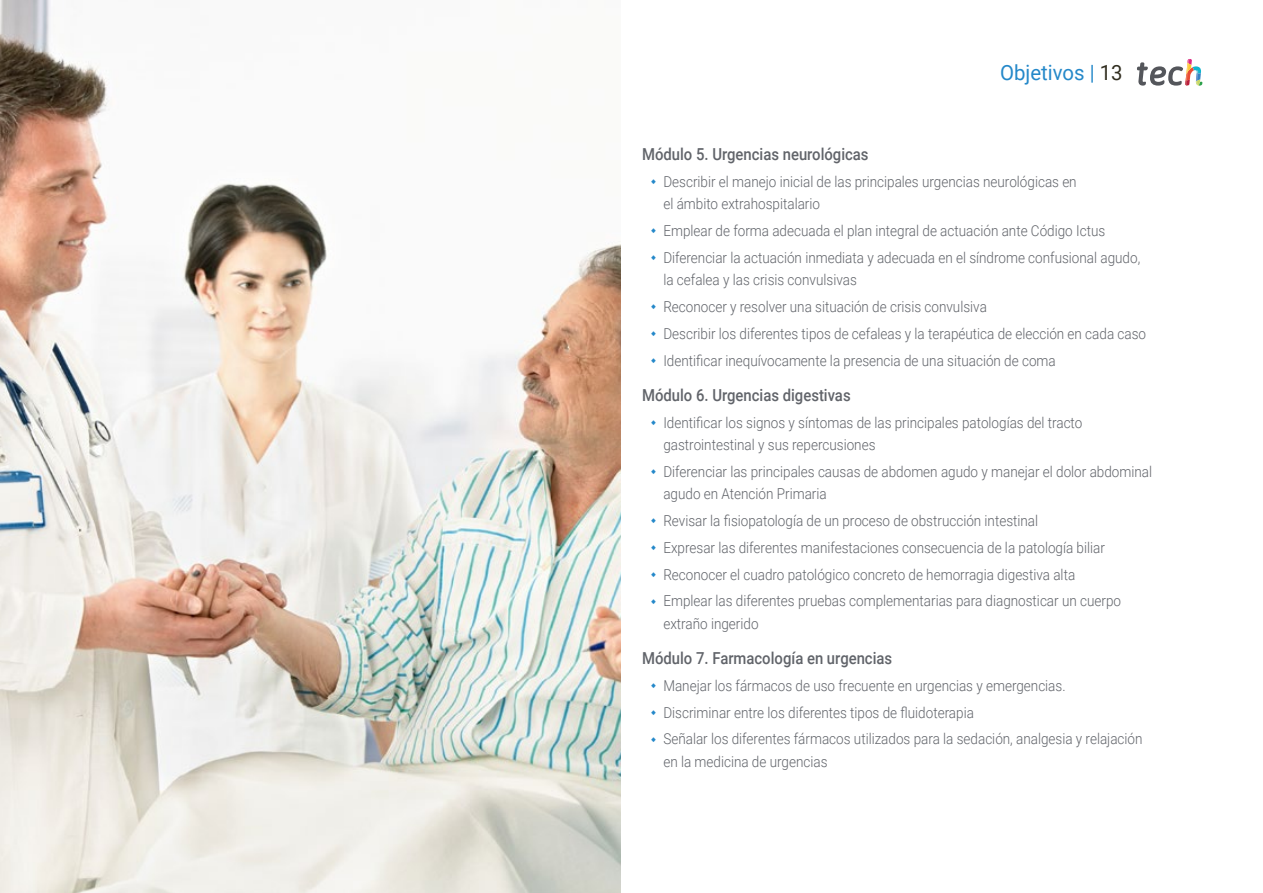
<style>
.page{position:relative;width:1263px;height:893px;background:#fff}
.page>*{position:absolute;margin:0;border:0;box-sizing:border-box;transform-origin:0 0}
.t1{font:21px "Roboto";color:#2488c9}
.t2{font:500 16.5px "Roboto";color:#61646a;scale:.9 1}
.t3{font:300 15px/26.7px "Roboto";color:#61646a;scale:.9 1}
.s1{color:#312e20}
</style>
<div class="page">
<svg style="left:1137px;top:59px;width:65px;height:27px"></svg>
<img style="left:0;top:0;width:621px;height:893px">
<h1 class="t1" style="left:1000px;top:57px;width:124px">Objetivos | <span class="s1">13</span></h1>
<p class="t2" style="left:642px;top:143px;width:253px">Módulo 5. Urgencias neurológicas</p>
<p class="t3" style="left:663px;top:170px;width:461px;line-height:22.5px">Describir el manejo inicial de las principales urgencias neurológicas en el ámbito extrahospitalario</p>
<p class="t3" style="left:663px;top:217px;width:531px">Emplear de forma adecuada el plan integral de actuación ante Código Ictus<br>Diferenciar la actuación inmediata y adecuada en el síndrome confusional agudo,</p>
<p class="t3" style="left:663px;top:266px;width:538px">la cefalea y las crisis convulsivas<br>Reconocer y resolver una situación de crisis convulsiva<br>Describir los diferentes tipos de cefaleas y la terapéutica de elección en cada caso Identificar inequívocamente la presencia de una situación de coma</p>
<p class="t2" style="left:642px;top:383px;width:233px">Módulo 6. Urgencias digestivas</p>
<p class="t3" style="left:663px;top:410px;width:467px;line-height:22.5px">Identificar los signos y síntomas de las principales patologías del tracto gastrointestinal y sus repercusiones</p>
<p class="t3" style="left:663px;top:460px;width:544px;line-height:22.5px">Diferenciar las principales causas de abdomen agudo y manejar el dolor abdominal agudo en Atención Primaria</p>
<p class="t3" style="left:663px;top:507px;width:510px">Revisar la fisiopatología de un proceso de obstrucción intestinal<br>Expresar las diferentes manifestaciones consecuencia de la patología biliar Reconocer el cuadro patológico concreto de hemorragia digestiva alta Emplear las diferentes pruebas complementarias para diagnosticar un cuerpo</p>
<p class="t3" style="left:663px;top:610px;width:107px">extraño ingerido</p>
<p class="t2" style="left:642px;top:647px;width:279px">Módulo 7. Farmacología en urgencias</p>
<p class="t3" style="left:663px;top:672px;width:534px">Manejar los fármacos de uso frecuente en urgencias y emergencias.<br>Discriminar entre los diferentes tipos de fluidoterapia<br>Señalar los diferentes fármacos utilizados para la sedación, analgesia y relajación</p>
<p class="t3" style="left:663px;top:748px;width:184px">en la medicina de urgencias</p>
</div>
